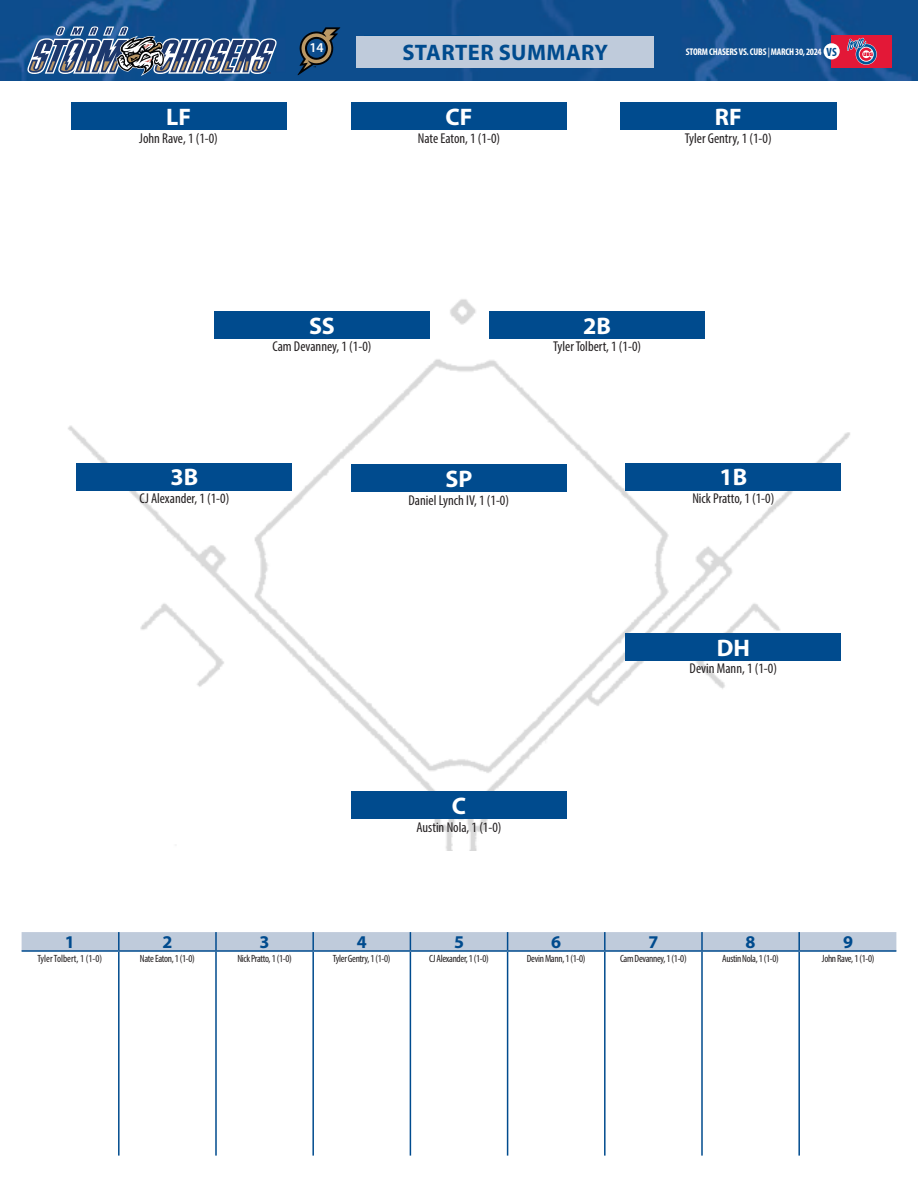
<style>
.page{position:relative;width:918px;height:1188px;background:#fff}
.page>*{position:absolute;margin:0;border:0;box-sizing:border-box;transform-origin:0 0}
.t1{font:700 24px "Myriad Pro";color:#fff}
.t2{font:700 22.5px "Myriad Pro";letter-spacing:.02em;color:#004b8e}
.t3{font:700 18px "Myriad Pro";color:#004b8e}
.t4{font:condensed 14.25px "Myriad Pro";color:#231f20}
.t5{font:600 13.5px "Myriad Pro";color:#fff}
.t6{font:condensed 10.5px "Myriad Pro";letter-spacing:-.03em;color:#231f20}
.t7{font:condensed 10.5px "Myriad Pro";color:#231f20}
.t8{font:700 condensed 9.75px "Myriad Pro";letter-spacing:-.015em;color:#fff}
.s1{color:#bfcbdb}
.s2{font-size:12px;color:#004b8e}
</style>
<div class="page">
<img style="left:0;top:0;width:918px;height:81px">
<div style="left:832px;top:35px;width:60px;height:33px;background:#e31837"></div>
<svg style="left:847px;top:38px;width:30px;height:27px"></svg>
<div style="left:824px;top:43px;width:16px;height:16px;background:#fff;border-radius:50%"></div>
<svg style="left:298px;top:27px;width:42px;height:48px;background:#2b4b67"></svg>
<svg style="left:27px;top:26px;width:250px;height:50px;background:#567296"></svg>
<img style="left:68px;top:299px;width:782px;height:551px">
<div style="left:620px;top:103px;width:216px;height:27px;background:#004b8e"></div>
<div style="left:351px;top:103px;width:216px;height:27px;background:#004b8e"></div>
<div style="left:71px;top:103px;width:216px;height:27px;background:#004b8e"></div>
<div style="left:351px;top:464px;width:216px;height:28px;background:#004b8e"></div>
<div style="left:489px;top:312px;width:216px;height:27px;background:#004b8e"></div>
<div style="left:214px;top:312px;width:216px;height:27px;background:#004b8e"></div>
<div style="left:76px;top:463px;width:216px;height:28px;background:#004b8e"></div>
<div style="left:625px;top:463px;width:216px;height:28px;background:#004b8e"></div>
<div style="left:351px;top:791px;width:216px;height:28px;background:#004b8e"></div>
<div style="left:625px;top:634px;width:216px;height:27px;background:#004b8e"></div>
<div style="left:356px;top:36px;width:297px;height:32px;background:#bfcbdb"></div>
<div style="left:22px;top:932px;width:874px;height:18px;background:#bfcbdb"></div>
<hr style="left:22px;top:950px;width:97px;height:2px;background:#004b8e">
<hr style="left:119px;top:950px;width:97px;height:2px;background:#004b8e">
<hr style="left:118px;top:952px;width:2px;height:204px;background:#004b8e">
<hr style="left:216px;top:950px;width:97px;height:2px;background:#004b8e">
<hr style="left:215px;top:952px;width:2px;height:204px;background:#004b8e">
<hr style="left:313px;top:950px;width:97px;height:2px;background:#004b8e">
<hr style="left:312px;top:952px;width:2px;height:204px;background:#004b8e">
<hr style="left:410px;top:950px;width:98px;height:2px;background:#004b8e">
<hr style="left:410px;top:952px;width:1px;height:204px;background:#004b8e">
<hr style="left:508px;top:950px;width:97px;height:2px;background:#004b8e">
<hr style="left:507px;top:952px;width:1px;height:204px;background:#004b8e">
<hr style="left:605px;top:950px;width:97px;height:2px;background:#004b8e">
<hr style="left:604px;top:952px;width:2px;height:204px;background:#004b8e">
<hr style="left:702px;top:950px;width:97px;height:2px;background:#004b8e">
<hr style="left:701px;top:952px;width:2px;height:204px;background:#004b8e">
<hr style="left:799px;top:950px;width:97px;height:2px;background:#004b8e">
<hr style="left:798px;top:952px;width:2px;height:204px;background:#004b8e">
<p class="t1" style="left:166px;top:101px;width:26px">LF</p>
<p class="t4" style="left:139px;top:130px;width:80px">John Rave, 1 (1-0)</p>
<p class="t5" style="left:309px;top:39px;width:16px">14</p>
<p class="t8" style="left:686px;top:46px;width:152px">STORM CHASERS VS. CUBS <span class="s1">|</span> MARCH 30, 2024 <span class="s2">VS</span></p>
<p class="t2" style="left:402px;top:38px;width:207px">STARTER SUMMARY</p>
<p class="t1" style="left:446px;top:101px;width:28px">CF</p>
<p class="t4" style="left:418px;top:130px;width:84px">Nate Eaton, 1 (1-0)</p>
<p class="t1" style="left:715px;top:101px;width:28px">RF</p>
<p class="t4" style="left:685px;top:130px;width:88px">Tyler Gentry, 1 (1-0)</p>
<p class="t1" style="left:309px;top:310px;width:14px">SS</p>
<p class="t4" style="left:273px;top:338px;width:100px">Cam Devanney, 1 (1-0)</p>
<p class="t1" style="left:583px;top:310px;width:29px">2B</p>
<p class="t4" style="left:553px;top:338px;width:89px">Tyler Tolbert, 1 (1-0)</p>
<p class="t1" style="left:170px;top:462px;width:29px">3B</p>
<p class="t4" style="left:139px;top:490px;width:91px">CJ Alexander, 1 (1-0)</p>
<p class="t1" style="left:445px;top:463px;width:14px">SP</p>
<p class="t4" style="left:409px;top:491px;width:102px">Daniel Lynch IV, 1 (1-0)</p>
<p class="t1" style="left:719px;top:462px;width:29px">1B</p>
<p class="t4" style="left:692px;top:489px;width:83px">Nick Pratto, 1 (1-0)</p>
<p class="t1" style="left:452px;top:790px;width:16px">C</p>
<p class="t4" style="left:417px;top:818px;width:86px">Austin Nola, 1 (1-0)</p>
<p class="t1" style="left:717px;top:632px;width:35px">DH</p>
<p class="t4" style="left:690px;top:660px;width:89px">Devin Mann, 1 (1-0)</p>
<p class="t3" style="left:65px;top:930px;width:11px">1</p>
<p class="t3" style="left:162px;top:930px;width:11px">2</p>
<p class="t3" style="left:260px;top:930px;width:11px">3</p>
<p class="t3" style="left:357px;top:930px;width:11px">4</p>
<p class="t3" style="left:454px;top:930px;width:11px">5</p>
<p class="t3" style="left:551px;top:930px;width:11px">6</p>
<p class="t3" style="left:648px;top:930px;width:11px">7</p>
<p class="t3" style="left:746px;top:930px;width:11px">8</p>
<p class="t3" style="left:843px;top:930px;width:11px">9</p>
<p class="t7" style="left:37px;top:952px;width:66px">Tyler Tolbert, 1 (1-0)</p>
<p class="t6" style="left:140px;top:952px;width:56px">Nate Eaton, 1 (1-0)</p>
<p class="t6" style="left:237px;top:952px;width:56px">Nick Pratto, 1 (1-0)</p>
<p class="t6" style="left:333px;top:952px;width:59px">Tyler Gentry, 1 (1-0)</p>
<p class="t6" style="left:429px;top:952px;width:61px">CJ Alexander, 1 (1-0)</p>
<p class="t6" style="left:527px;top:952px;width:60px">Devin Mann, 1 (1-0)</p>
<p class="t6" style="left:620px;top:952px;width:68px">Cam Devanney, 1 (1-0)</p>
<p class="t6" style="left:722px;top:952px;width:58px">Austin Nola, 1 (1-0)</p>
<p class="t6" style="left:822px;top:952px;width:54px">John Rave, 1 (1-0)</p>
</div>
